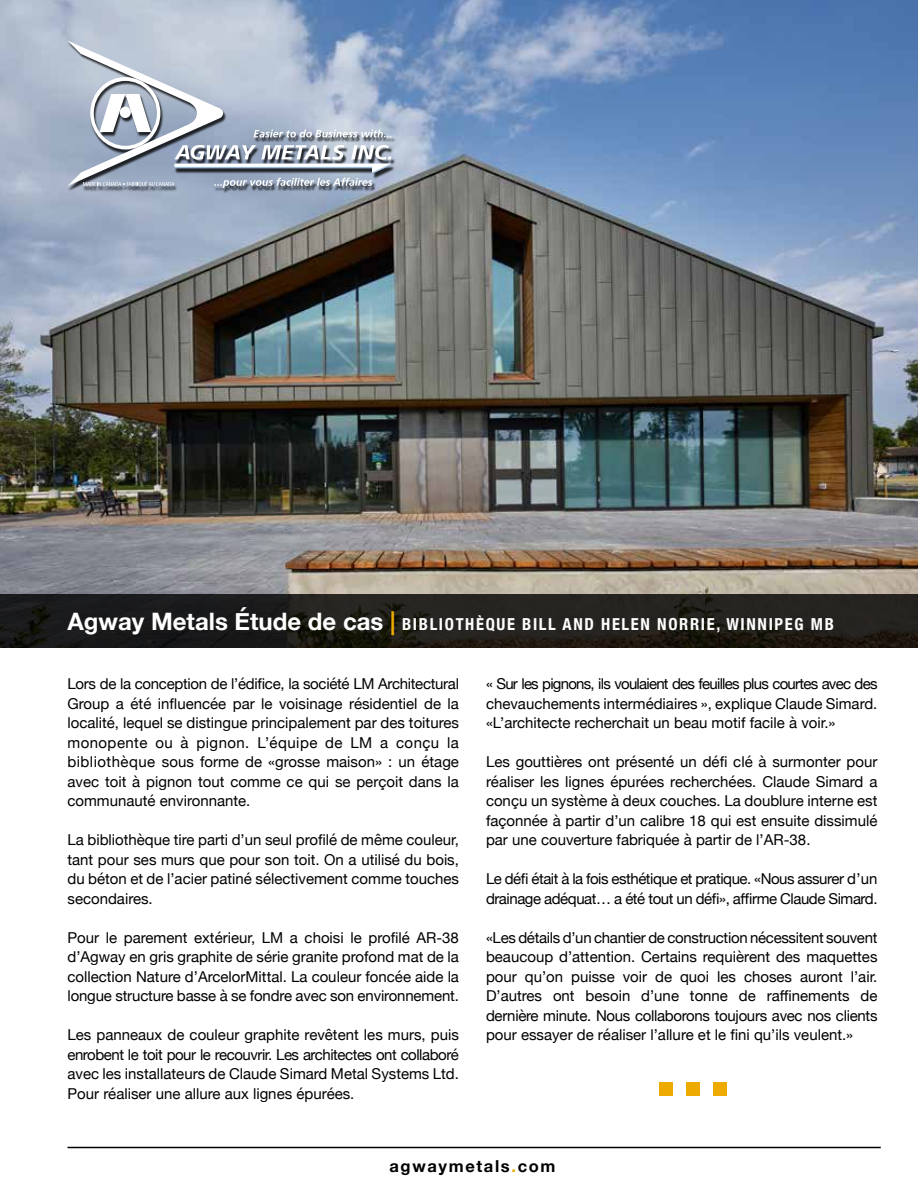
<style>
.page{position:relative;width:918px;height:1188px;background:#fff}
.page>*{position:absolute;margin:0;border:0;box-sizing:border-box;transform-origin:0 0}
.t1{font:700 condensed 16.5px "Helvetica Neue";letter-spacing:.1em;color:#fff}
.t2{font:700 16.5px "Helvetica Neue";letter-spacing:.1em;color:#000}
.t3{font:15px/19.5px "Helvetica Neue";color:#000;text-align:justify}
.t4{font:15px/19.5px "Helvetica Neue";letter-spacing:-.03em;color:#000}
.s1{font-stretch:normal;font-size:24px}
.s2{font-stretch:normal;font-size:24px;color:#edaa00}
.s3{color:#edaa00}
</style>
<div class="page">
<img style="left:0;top:0;width:918px;height:594px">
<svg style="left:0;top:594px;width:918px;height:54px;background:#1f1d1a"></svg>
<div style="left:68px;top:42px;width:327px;height:151px;background:#000;opacity:.8"></div>
<svg style="left:68px;top:41px;width:323px;height:147px;background:#acb7c7"></svg>
<div style="left:659px;top:1082px;width:13px;height:14px;background:#edaa00"></div>
<div style="left:686px;top:1082px;width:13px;height:14px;background:#edaa00"></div>
<div style="left:713px;top:1082px;width:13px;height:14px;background:#edaa00"></div>
<hr style="left:68px;top:1147px;width:813px;height:1px;background:#000">
<p class="t1" style="left:68px;top:610px;width:768px"><span class="s1">Agway Metals Étude de cas</span> <span class="s2">|</span> BIBLIOTHÈQUE BILL AND HELEN NORRIE, WINNIPEG MB</p>
<p class="t3" style="left:68px;top:675px;width:393px">Lors de la conception de l’édifice, la société LM Architectural Group a été influencée par le voisinage résidentiel de la localité, lequel se distingue principalement par des toitures monopente ou à pignon. L’équipe de LM a conçu la bibliothèque sous forme de «grosse maison» : un étage avec toit à pignon tout comme ce qui se perçoit dans la communauté environnante.</p>
<p class="t3" style="left:68px;top:831px;width:393px">La bibliothèque tire parti d’un seul profilé de même couleur, tant pour ses murs que pour son toit. On a utilisé du bois, du béton et de l’acier patiné sélectivement comme touches secondaires.</p>
<p class="t3" style="left:68px;top:929px;width:393px">Pour le parement extérieur, LM a choisi le profilé AR-38 d’Agway en gris graphite de série granite profond mat de la collection Nature d’ArcelorMittal. La couleur foncée aide la longue structure basse à se fondre avec son environnement.</p>
<p class="t3" style="left:68px;top:1026px;width:393px">Les panneaux de couleur graphite revêtent les murs, puis enrobent le toit pour le recouvrir. Les architectes ont collaboré avec les installateurs de Claude Simard Metal Systems Ltd.<br>Pour réaliser une allure aux lignes épurées.</p>
<p class="t3" style="left:486px;top:675px;width:393px">« Sur les pignons, ils voulaient des feuilles plus courtes avec des chevauchements intermédiaires », explique Claude Simard. «L’architecte recherchait un beau motif facile à voir.»</p>
<p class="t3" style="left:486px;top:753px;width:393px">Les gouttières ont présenté un défi clé à surmonter pour réaliser les lignes épurées recherchées. Claude Simard a conçu un système à deux couches. La doublure interne est façonnée à partir d’un calibre 18 qui est ensuite dissimulé par une couverture fabriquée à partir de l’AR-38.</p>
<p class="t4" style="left:486px;top:870px;width:393px">Le défi était à la fois esthétique et pratique. «Nous assurer d’un drainage adéquat… a été tout un défi», affirme Claude Simard.</p>
<p class="t3" style="left:486px;top:929px;width:393px">«Les détails d’un chantier de construction nécessitent souvent beaucoup d’attention. Certains requièrent des maquettes pour qu’on puisse voir de quoi les choses auront l’air.<br>D’autres ont besoin d’une tonne de raffinements de dernière minute. Nous collaborons toujours avec nos clients pour essayer de réaliser l’allure et le fini qu’ils veulent.»</p>
<p class="t2" style="left:389px;top:1154px;width:168px">agwaymetals<span class="s3">.</span>com</p>
</div>
